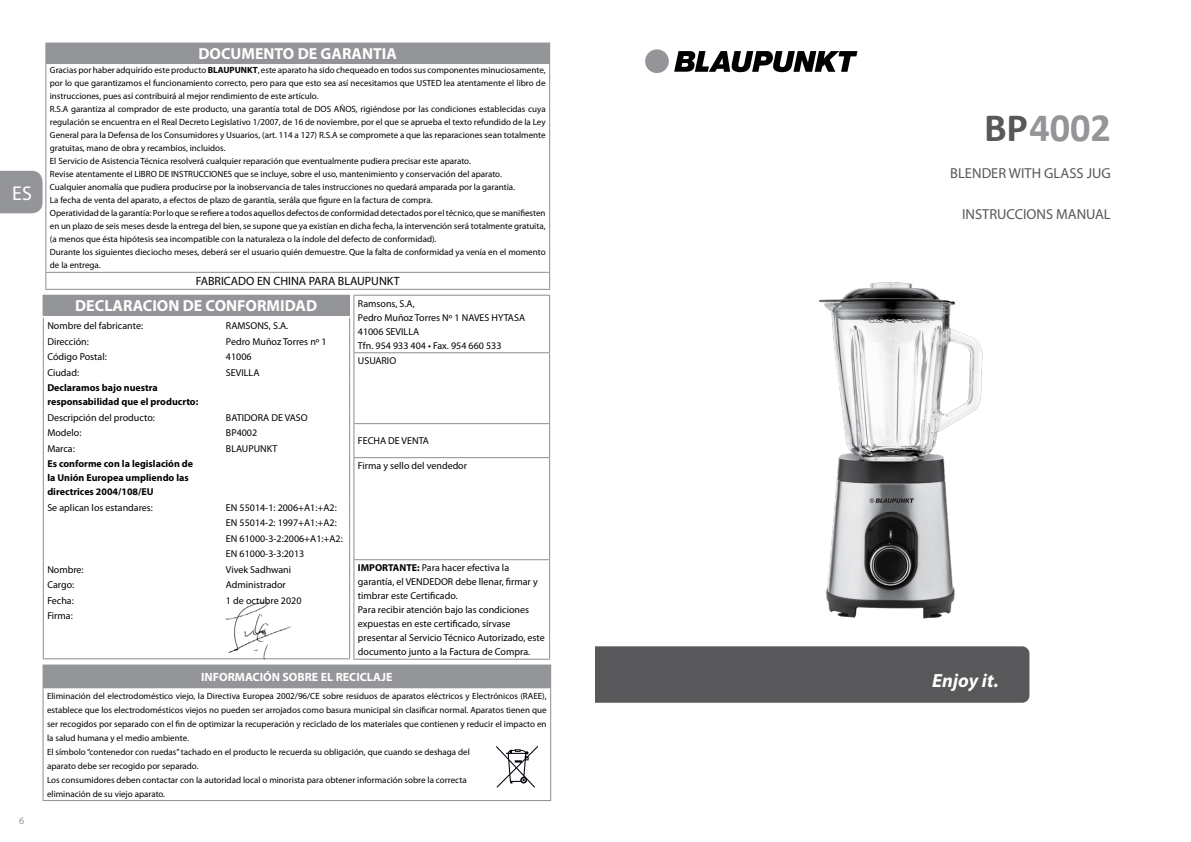
<style>
.page{position:relative;width:1191px;height:842px;background:#fff}
.page>*{position:absolute;margin:0;border:0;box-sizing:border-box;transform-origin:0 0}
.t1{font:700 40.3px "Calibri";letter-spacing:-.005em;color:#939598}
.t2{font:20px "Myriad Pro";color:#fff}
.t3{font:italic 700 19.2px "Myriad Pro";color:#fff}
.t4{font:700 16px "Myriad Pro";color:#fff}
.t5{font:14.5px "Myriad Pro";color:#58585b}
.t6{font:12px "Myriad Pro";color:#000}
.t7{font:700 12px "Myriad Pro";color:#fff}
.t8{font:10px/14px "Myriad Pro";color:#000}
.t9{font:700 10px/14px "Myriad Pro";color:#000}
.t10{font:10px "Myriad Pro";color:#939598}
.t11{font:9px/13px "Myriad Pro";color:#000}
.s1{font-weight:700}
.s2{color:#58585b}
</style>
<div class="page">
<div style="left:0;top:171px;width:43px;height:42px;background:#939598"></div>
<div style="left:46px;top:43px;width:503px;height:20px;background:#939598"></div>
<hr style="left:45px;top:63px;width:1px;height:209px;background:#939598">
<hr style="left:549px;top:63px;width:1px;height:209px;background:#939598">
<hr style="left:45px;top:272px;width:505px;height:1px;background:#939598">
<svg style="left:45px;top:273px;width:1px;height:16px"></svg>
<svg style="left:549px;top:273px;width:1px;height:16px"></svg>
<hr style="left:45px;top:289px;width:505px;height:1px;background:#939598">
<hr style="left:45px;top:43px;width:505px;height:1px;background:#939598">
<svg style="left:45px;top:44px;width:1px;height:19px"></svg>
<svg style="left:549px;top:44px;width:1px;height:19px"></svg>
<hr style="left:43px;top:456px;width:1px;height:43px;background:#939598">
<svg style="left:43px;top:499px;width:1px;height:109px"></svg>
<hr style="left:43px;top:608px;width:1px;height:50px;background:#939598">
<hr style="left:43px;top:658px;width:179px;height:1px;background:#939598">
<hr style="left:222px;top:658px;width:128px;height:1px;background:#939598">
<hr style="left:349px;top:456px;width:1px;height:43px;background:#939598">
<svg style="left:349px;top:499px;width:1px;height:109px"></svg>
<hr style="left:349px;top:608px;width:1px;height:50px;background:#939598">
<div style="left:43px;top:295px;width:306px;height:20px;background:#939598"></div>
<hr style="left:43px;top:295px;width:307px;height:1px;background:#939598">
<svg style="left:43px;top:315px;width:1px;height:141px"></svg>
<svg style="left:349px;top:296px;width:1px;height:160px"></svg>
<img style="left:219px;top:601px;width:76px;height:59px">
<hr style="left:353px;top:296px;width:1px;height:56px;background:#939598">
<hr style="left:549px;top:296px;width:1px;height:56px;background:#939598">
<hr style="left:353px;top:352px;width:197px;height:1px;background:#939598">
<hr style="left:353px;top:353px;width:1px;height:70px;background:#939598">
<hr style="left:549px;top:353px;width:1px;height:70px;background:#939598">
<hr style="left:353px;top:423px;width:197px;height:1px;background:#939598">
<hr style="left:353px;top:424px;width:1px;height:33px;background:#939598">
<hr style="left:549px;top:424px;width:1px;height:33px;background:#939598">
<hr style="left:353px;top:457px;width:197px;height:1px;background:#939598">
<hr style="left:353px;top:458px;width:1px;height:101px;background:#939598">
<hr style="left:549px;top:458px;width:1px;height:101px;background:#939598">
<hr style="left:353px;top:559px;width:197px;height:1px;background:#939598">
<hr style="left:353px;top:560px;width:1px;height:99px;background:#939598">
<hr style="left:549px;top:560px;width:1px;height:99px;background:#939598">
<hr style="left:353px;top:659px;width:197px;height:1px;background:#939598">
<hr style="left:353px;top:295px;width:197px;height:1px;background:#939598">
<div style="left:43px;top:665px;width:507px;height:23px;background:#939598"></div>
<svg style="left:550px;top:666px;width:1px;height:21px"></svg>
<hr style="left:43px;top:687px;width:508px;height:1px;background:#939598">
<hr style="left:43px;top:688px;width:1px;height:112px;background:#939598">
<hr style="left:550px;top:688px;width:1px;height:112px;background:#939598">
<hr style="left:43px;top:800px;width:508px;height:1px;background:#939598">
<hr style="left:43px;top:664px;width:508px;height:2px;background:#939598">
<svg style="left:496px;top:746px;width:42px;height:42px"></svg>
<div style="left:595px;top:646px;width:434px;height:57px;background:#58585b"></div>
<img style="left:697px;top:282px;width:332px;height:368px">
<div style="left:645px;top:49px;width:24px;height:24px;background:#939598;border-radius:50%"></div>
<svg style="left:674px;top:51px;width:183px;height:22px"></svg>
<h2 class="t2" style="left:12px;top:181px;width:21px">ES</h2>
<p class="t10" style="left:19px;top:814px;width:7px">6</p>
<h3 class="t4" style="left:198px;top:43px;width:200px">DOCUMENTO DE GARANTIA</h3>
<p class="t11" style="left:50px;top:64px;width:497px">Gracias por haber adquirido este producto <span class="s1">BLAUPUNKT</span>, este aparato ha sido chequeado en todos sus componentes minuciosamente, por lo que garantizamos el funcionamiento correcto, pero para que esto sea así necesitamos que USTED lea atentamente el libro de instrucciones, pues así contribuirá al mejor rendimiento de este artículo.<br>R.S.A garantiza al comprador de este producto, una garantía total de DOS AÑOS, rigiéndose por las condiciones establecidas cuya regulación se encuentra en el Real Decreto Legislativo 1/2007, de 16 de noviembre, por el que se aprueba el texto refundido de la Ley General para la Defensa de los Consumidores y Usuarios, (art. 114 a 127) R.S.A se compromete a que las reparaciones sean totalmente gratuitas, mano de obra y recambios, incluidos.<br>El Servicio de Asistencia Técnica resolverá cualquier reparación que eventualmente pudiera precisar este aparato.<br>Revise atentamente el LIBRO DE INSTRUCCIONES que se incluye, sobre el uso, mantenimiento y conservación del aparato.<br>Cualquier anomalía que pudiera producirse por la inobservancia de tales instrucciones no quedará amparada por la garantía.<br>La fecha de venta del aparato, a efectos de plazo de garantía, serála que figure en la factura de compra.<br>Operatividad de la garantía: Por lo que se refiere a todos aquellos defectos de conformidad detectados por el técnico, que se manifiesten en un plazo de seis meses desde la entrega del bien, se supone que ya existían en dicha fecha, la intervención será totalmente gratuita, (a menos que ésta hipótesis sea incompatible con la naturaleza o la índole del defecto de conformidad).<br>Durante los siguientes dieciocho meses, deberá ser el usuario quién demuestre. Que la falta de conformidad ya venía en el momento de la entrega.</p>
<h3 class="t6" style="left:196px;top:274px;width:205px">FABRICADO EN CHINA PARA BLAUPUNKT</h3>
<p class="t8" style="left:47px;top:319px;width:97px">Nombre del fabricante:</p>
<p class="t8" style="left:226px;top:319px;width:64px">RAMSONS, S.A.</p>
<p class="t8" style="left:47px;top:334px;width:43px">Dirección:</p>
<p class="t8" style="left:226px;top:334px;width:102px">Pedro Muñoz Torres nº 1</p>
<p class="t8" style="left:47px;top:350px;width:61px">Código Postal:</p>
<p class="t8" style="left:226px;top:350px;width:27px">41006</p>
<p class="t8" style="left:47px;top:365px;width:33px">Ciudad:</p>
<p class="t8" style="left:226px;top:365px;width:35px">SEVILLA</p>
<p class="t9" style="left:47px;top:381px;width:152px">Declaramos bajo nuestra responsabilidad que el producrto:</p>
<p class="t8" style="left:47px;top:410px;width:109px">Descripción del producto:</p>
<p class="t8" style="left:226px;top:410px;width:83px">BATIDORA DE VASO</p>
<p class="t8" style="left:47px;top:426px;width:36px">Modelo:</p>
<p class="t8" style="left:226px;top:426px;width:33px">BP4002</p>
<p class="t8" style="left:47px;top:441px;width:29px">Marca:</p>
<p class="t8" style="left:226px;top:441px;width:53px">BLAUPUNKT</p>
<p class="t9" style="left:47px;top:457px;width:147px">Es conforme con la legislación de la Unión Europea umpliendo las directrices 2004/108/EU</p>
<p class="t8" style="left:47px;top:500px;width:107px">Se aplican los estandares:</p>
<p class="t8" style="left:226px;top:499px;width:118px;line-height:15.5px">EN 55014-1: 2006+A1:+A2:<br>EN 55014-2: 1997+A1:+A2:<br>EN 61000-3-2:2006+A1:+A2:<br>EN 61000-3-3:2013</p>
<p class="t8" style="left:47px;top:562px;width:38px">Nombre:</p>
<p class="t8" style="left:226px;top:562px;width:67px">Vivek Sadhwani</p>
<p class="t8" style="left:47px;top:578px;width:28px">Cargo:</p>
<p class="t8" style="left:226px;top:578px;width:61px">Administrador</p>
<p class="t8" style="left:47px;top:593px;width:28px">Fecha:</p>
<p class="t8" style="left:226px;top:593px;width:77px">1 de octubre 2020</p>
<p class="t8" style="left:47px;top:609px;width:27px">Firma:</p>
<h3 class="t4" style="left:75px;top:295px;width:243px">DECLARACION DE CONFORMIDAD</h3>
<p class="t8" style="left:358px;top:296px;width:169px">Ramsons, S.A,<br>Pedro Muñoz Torres Nº 1 NAVES HYTASA<br>41006 SEVILLA<br>Tfn. 954 933 404 • Fax. 954 660 533</p>
<p class="t8" style="left:358px;top:354px;width:40px">USUARIO</p>
<p class="t8" style="left:358px;top:434px;width:73px">FECHA DE VENTA</p>
<p class="t8" style="left:358px;top:459px;width:111px">Firma y sello del vendedor</p>
<p class="t8" style="left:358px;top:561px;width:188px"><span class="s1">IMPORTANTE:</span> Para hacer efectiva la garantía, el VENDEDOR debe llenar, firmar y timbrar este Certificado.<br>Para recibir atención bajo las condiciones expuestas en este certificado, sírvase presentar al Servicio Técnico Autorizado, este documento junto a la Factura de Compra.</p>
<h3 class="t7" style="left:201px;top:669px;width:193px">INFORMACIÓN SOBRE EL RECICLAJE</h3>
<p class="t11" style="left:47px;top:688px;width:501px;line-height:14px">Eliminación del electrodoméstico viejo, la Directiva Europea 2002/96/CE sobre residuos de aparatos eléctricos y Electrónicos (RAEE), establece que los electrodomésticos viejos no pueden ser arrojados como basura municipal sin clasificar normal. Aparatos tienen que ser recogidos por separado con el fin de optimizar la recuperación y reciclado de los materiales que contienen y reducir el impacto en la salud humana y el medio ambiente.<br>El símbolo “contenedor con ruedas” tachado en el producto le recuerda su obligación, que cuando se deshaga del<br>aparato debe ser recogido por separado.<br>Los consumidores deben contactar con la autoridad local o minorista para obtener información sobre la correcta<br>eliminación de su viejo aparato.</p>
<h1 class="t1" style="left:984px;top:102px;width:128px"><span class="s2">BP</span> 4002</h1>
<h3 class="t5" style="left:950px;top:164px;width:162px">BLENDER WITH GLASS JUG</h3>
<h3 class="t5" style="left:962px;top:205px;width:150px">INSTRUCCIONS MANUAL</h3>
<h3 class="t3" style="left:932px;top:668px;width:68px">Enjoy it.</h3>
</div>
